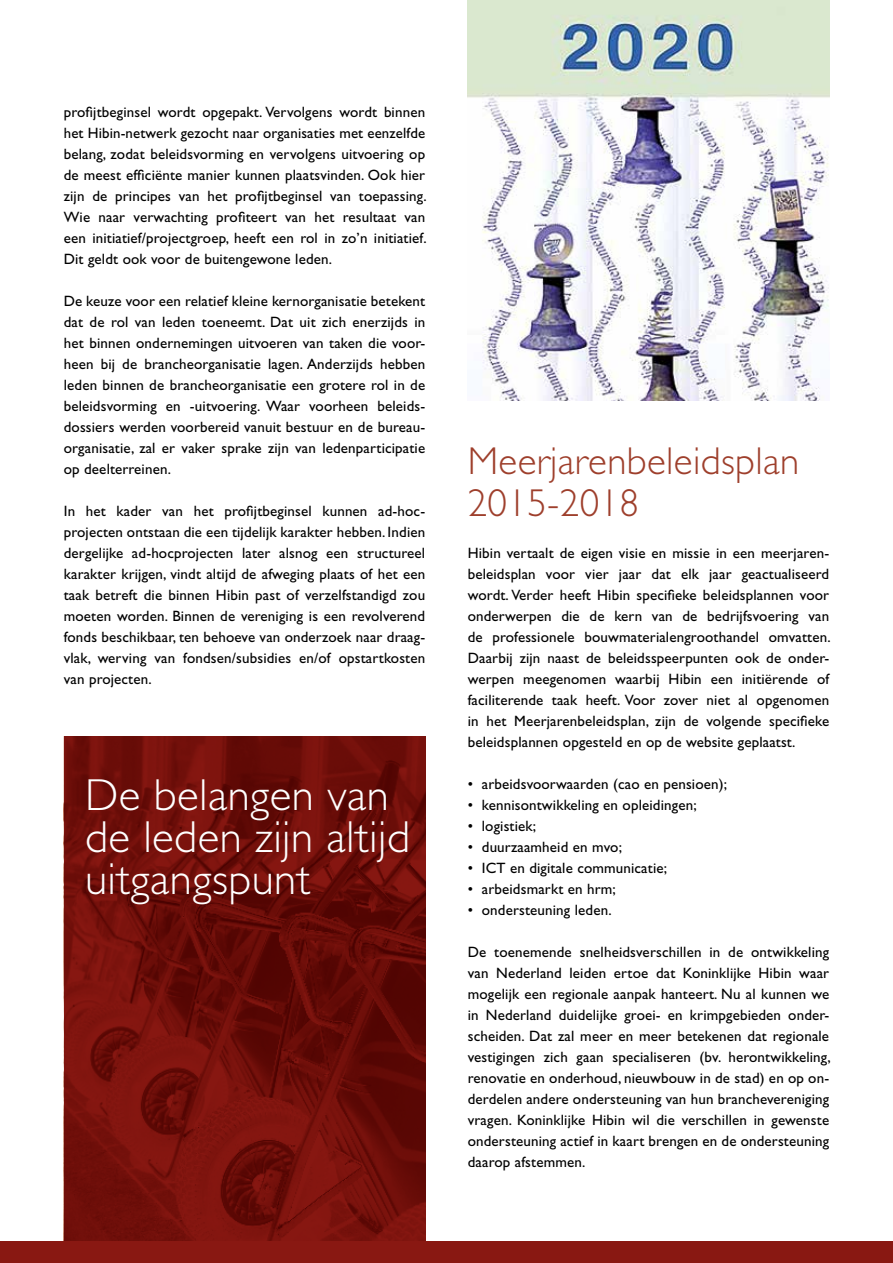
<style>
.page{position:relative;width:893px;height:1263px;background:#fff}
.page>*{position:absolute;margin:0;border:0;box-sizing:border-box;transform-origin:0 0}
.t1{font:300 45px/42px "Gill Sans";letter-spacing:.01em;color:#fff}
.t2{font:300 39px/42px "Gill Sans";letter-spacing:.01em;color:#9e3f2c}
.t3{font:15px/21px "Gill Sans";letter-spacing:.01em;color:#000;text-align:justify}
</style>
<div class="page">
<img style="left:64px;top:736px;width:361px;height:506px">
<div style="left:0;top:1242px;width:893px;height:21px;background:#891812"></div>
<img style="left:468px;top:0;width:361px;height:400px">
<p class="t3" style="left:64px;top:102px;width:364px">profijtbeginsel wordt opgepakt. Vervolgens wordt binnen het Hibin-netwerk gezocht naar organisaties met eenzelfde belang, zodat beleidsvorming en vervolgens uitvoering op de meest efficiënte manier kunnen plaatsvinden. Ook hier zijn de principes van het profijtbeginsel van toepassing.<br>Wie naar verwachting profiteert van het resultaat van een initiatief/projectgroep, heeft een rol in zo’n initiatief.<br>Dit geldt ook voor de buitengewone leden.</p>
<p class="t3" style="left:64px;top:291px;width:363px">De keuze voor een relatief kleine kernorganisatie betekent dat de rol van leden toeneemt. Dat uit zich enerzijds in het binnen ondernemingen uitvoeren van taken die voor&shy;heen bij de brancheorganisatie lagen. Anderzijds hebben leden binnen de brancheorganisatie een grotere rol in de beleidsvorming en -uitvoering. Waar voorheen beleids&shy;dossiers werden voorbereid vanuit bestuur en de bureau&shy;organisatie, zal er vaker sprake zijn van ledenparticipatie op deelterreinen.</p>
<p class="t3" style="left:64px;top:501px;width:363px">In het kader van het profijtbeginsel kunnen ad-hoc&shy;projecten ontstaan die een tijdelijk karakter hebben. Indien dergelijke ad-hocprojecten later alsnog een structureel karakter krijgen, vindt altijd de afweging plaats of het een taak betreft die binnen Hibin past of verzelfstandigd zou moeten worden. Binnen de vereniging is een revolverend fonds beschikbaar, ten behoeve van onderzoek naar draag&shy;vlak, werving van fondsen/subsidies en/of opstartkosten van projecten.</p>
<h1 class="t1" style="left:85px;top:774px;width:326px">De belangen van de leden zijn altijd uitgangspunt</h1>
<h2 class="t2" style="left:468px;top:440px;width:333px">Meerjarenbeleidsplan<br>2015-2018</h2>
<p class="t3" style="left:468px;top:543px;width:364px;text-align:left">Hibin vertaalt de eigen visie en missie in een meerjaren&shy;beleidsplan voor vier jaar dat elk jaar geactualiseerd wordt. Verder heeft Hibin specifieke beleidsplannen voor onderwerpen die de kern van de bedrijfsvoering van de professionele bouwmaterialengroothandel omvatten.<br>Daarbij zijn naast de beleidsspeerpunten ook de onder&shy;werpen meegenomen waarbij Hibin een initiërende of faciliterende taak heeft. Voor zover niet al opgenomen in het Meerjarenbeleidsplan, zijn de volgende specifieke beleidsplannen opgesteld en op de website geplaatst.</p>
<p class="t3" style="left:468px;top:774px;width:261px">• arbeidsvoorwaarden (cao en pensioen);</p>
<p class="t3" style="left:468px;top:795px;width:230px">• kennisontwikkeling en opleidingen;</p>
<p class="t3" style="left:468px;top:816px;width:70px">• logistiek;</p>
<p class="t3" style="left:468px;top:837px;width:156px">• duurzaamheid en mvo;</p>
<p class="t3" style="left:468px;top:858px;width:201px">• ICT en digitale communicatie;</p>
<p class="t3" style="left:468px;top:879px;width:150px">• arbeidsmarkt en hrm;</p>
<p class="t3" style="left:468px;top:900px;width:145px">• ondersteuning leden.</p>
<p class="t3" style="left:468px;top:942px;width:364px">De toenemende snelheidsverschillen in de ontwikkeling van Nederland leiden ertoe dat Koninklijke Hibin waar mogelijk een regionale aanpak hanteert. Nu al kunnen we in Nederland duidelijke groei- en krimpgebieden onder&shy;scheiden. Dat zal meer en meer betekenen dat regionale vestigingen zich gaan specialiseren (bv. herontwikkeling, renovatie en onderhoud, nieuwbouw in de stad) en op on&shy;derdelen andere ondersteuning van hun branchevereniging vragen. Koninklijke Hibin wil die verschillen in gewenste ondersteuning actief in kaart brengen en de ondersteuning daarop afstemmen.</p>
</div>
